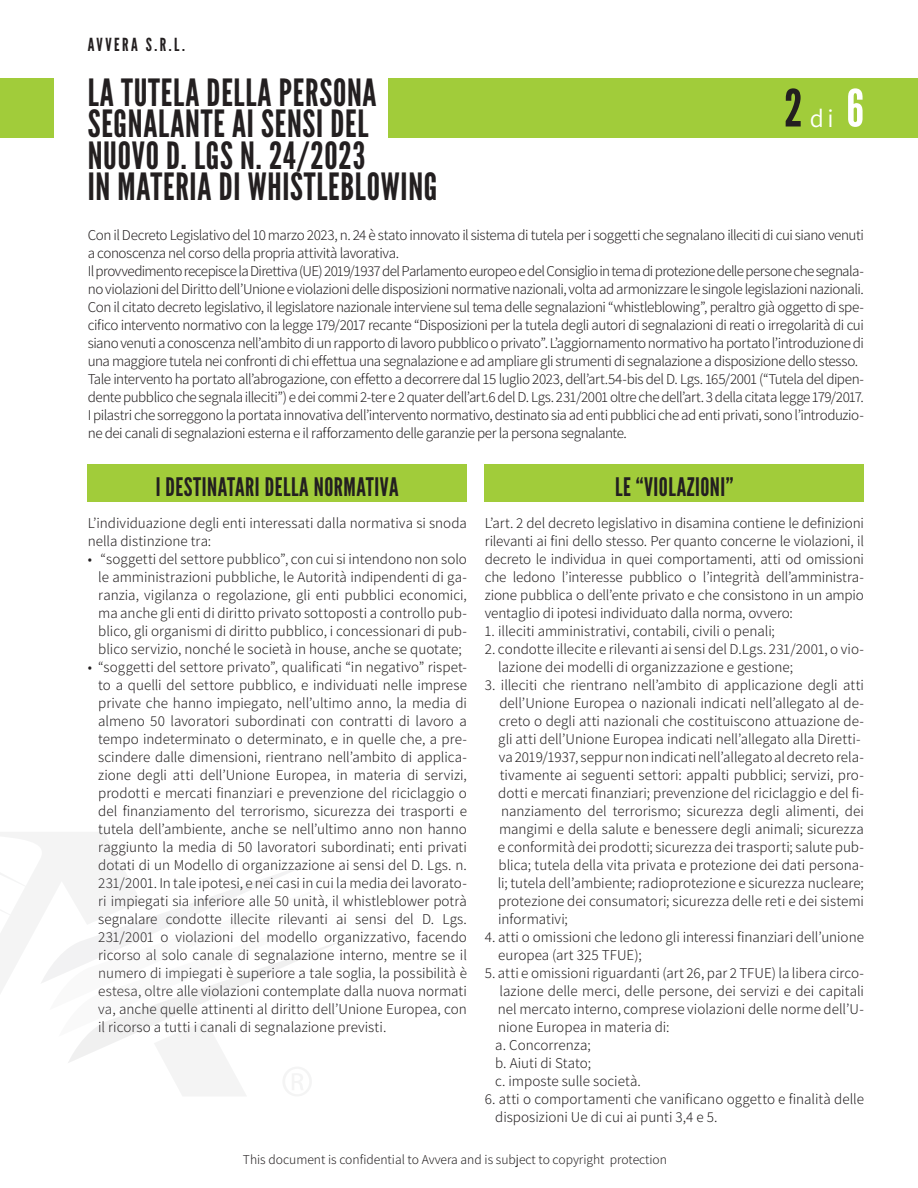
<style>
.page{position:relative;width:918px;height:1188px;background:#fff}
.page>*{position:absolute;margin:0;border:0;box-sizing:border-box;transform-origin:0 0}
.Sottotitolo{font:37.5px/31.5px "League Gothic";letter-spacing:.02em;color:#231f20}
.t1{font:200 25.65px "Assistant";color:#fff}
.Intestazione_nome_so{font:25.5px "League Gothic";letter-spacing:.02em;color:#231f20}
.Sottotitolo-2{font:25.5px "League Gothic";letter-spacing:.02em;color:#231f20}
.t2{font:18px "League Gothic";letter-spacing:.14em;color:#231f20}
.Intestazione_nome_so-2{font:200 15px/18px "Assistant";letter-spacing:-.005em;color:#231f20;text-align:justify}
.Intestazione_nome_so-3{font:200 15px/18px "Assistant";letter-spacing:-.03em;color:#231f20}
.Intestazione_nome_so-4{font:200 15px/18px "Assistant";letter-spacing:-.035em;color:#231f20}
.t3{font:200 13.5px "Assistant";color:#231f20}
.s1{font-family:"League Gothic";font-weight:400;font-size:51.3px;color:#231f20}
.s2{font-family:"League Gothic";font-weight:400;font-size:51.3px}
</style>
<div class="page">
<div style="left:0;top:78px;width:54px;height:59px;background:#a1cc3a"></div>
<div style="left:88px;top:464px;width:379px;height:38px;background:#a1cc3a"></div>
<div style="left:485px;top:464px;width:379px;height:38px;background:#a1cc3a"></div>
<svg style="left:0;top:832px;width:118px;height:161px;fill:#f4f4f4"></svg>
<svg style="left:40px;top:859px;width:298px;height:237px"></svg>
<div style="left:388px;top:78px;width:530px;height:59px;background:#a1cc3a"></div>
<p class="t2" style="left:88px;top:34px;width:99px">AVVERA S.R.L.</p>
<p class="Sottotitolo" style="left:88px;top:77px;width:351px">LA TUTELA DELLA PERSONA<br>SEGNALANTE AI SENSI DEL<br>NUOVO D. LGS N. 24/2023<br>IN MATERIA DI WHISTLEBLOWING</p>
<p class="Intestazione_nome_so-3" style="left:88px;top:225px;width:778px">Con il Decreto Legislativo del 10 marzo 2023, n. 24 è stato innovato il sistema di tutela per i soggetti che segnalano illeciti di cui siano venuti a conoscenza nel corso della propria attività lavorativa.</p>
<p class="Intestazione_nome_so-4" style="left:88px;top:261px;width:778px">Il provvedimento recepisce la Direttiva (UE) 2019/1937 del Parlamento europeo e del Consiglio in tema di protezione delle persone che segnala&shy;no violazioni del Diritto dell’Unione e violazioni delle disposizioni normative nazionali, volta ad armonizzare le singole legislazioni nazionali.</p>
<p class="Intestazione_nome_so-2" style="left:88px;top:297px;width:778px">Con il citato decreto legislativo, il legislatore nazionale interviene sul tema delle segnalazioni “whistleblowing”, peraltro già oggetto di spe&shy;cifico intervento normativo con la legge 179/2017 recante “Disposizioni per la tutela degli autori di segnalazioni di reati o irregolarità di cui siano venuti a conoscenza nell’ambito di un rapporto di lavoro pubblico o privato”. L’aggiornamento normativo ha portato l’introduzione di una maggiore tutela nei confronti di chi effettua una segnalazione e ad ampliare gli strumenti di segnalazione a disposizione dello stesso.</p>
<p class="Intestazione_nome_so-3" style="left:88px;top:369px;width:778px">Tale intervento ha portato all’abrogazione, con effetto a decorrere dal 15 luglio 2023, dell’art.54-bis del D. Lgs. 165/2001 (“Tutela del dipen&shy;dente pubblico che segnala illeciti”) e dei commi 2-ter e 2 quater dell’art.6 del D. Lgs. 231/2001 oltre che dell’art. 3 della citata legge 179/2017.</p>
<p class="Intestazione_nome_so-3" style="left:88px;top:405px;width:778px">I pilastri che sorreggono la portata innovativa dell’intervento normativo, destinato sia ad enti pubblici che ad enti privati, sono l’introduzio&shy;ne dei canali di segnalazioni esterna e il rafforzamento delle garanzie per la persona segnalante.</p>
<p class="Intestazione_nome_so" style="left:156px;top:471px;width:244px">I DESTINATARI DELLA NORMATIVA</p>
<p class="Intestazione_nome_so-2" style="left:88px;top:513px;width:381px">L’individuazione degli enti interessati dalla normativa si snoda nella distinzione tra:</p>
<p class="Intestazione_nome_so-2" style="left:98px;top:549px;width:370px;text-indent:-10px">• “soggetti del settore pubblico”, con cui si intendono non solo le amministrazioni pubbliche, le Autorità indipendenti di ga&shy;ranzia, vigilanza o regolazione, gli enti pubblici economici, ma anche gli enti di diritto privato sottoposti a controllo pub&shy;blico, gli organismi di diritto pubblico, i concessionari di pub&shy;blico servizio, nonché le società in house, anche se quotate;</p>
<p class="Intestazione_nome_so-2" style="left:98px;top:657px;width:370px;text-indent:-10px">• “soggetti del settore privato”, qualificati “in negativo” rispet&shy;to a quelli del settore pubblico, e individuati nelle imprese private che hanno impiegato, nell’ultimo anno, la media di almeno 50 lavoratori subordinati con contratti di lavoro a tempo indeterminato o determinato, e in quelle che, a pre&shy;scindere dalle dimensioni, rientrano nell’ambito di applica&shy;zione degli atti dell’Unione Europea, in materia di servizi, prodotti e mercati finanziari e prevenzione del riciclaggio o del finanziamento del terrorismo, sicurezza dei trasporti e tutela dell’ambiente, anche se nell’ultimo anno non hanno raggiunto la media di 50 lavoratori subordinati; enti privati dotati di un Modello di organizzazione ai sensi del D. Lgs. n.<br>231/2001. In tale ipotesi, e nei casi in cui la media dei lavorato&shy;ri impiegati sia inferiore alle 50 unità, il whistleblower potrà segnalare condotte illecite rilevanti ai sensi del D. Lgs.<br>231/2001 o violazioni del modello organizzativo, facendo ricorso al solo canale di segnalazione interno, mentre se il numero di impiegati è superiore a tale soglia, la possibilità è estesa, oltre alle violazioni contemplate dalla nuova normati va, anche quelle attinenti al diritto dell’Unione Europea, con il ricorso a tutti i canali di segnalazione previsti.</p>
<h2 class="t1" style="left:784px;top:100px;width:81px"><span class="s1">2</span>di <span class="s2">6</span></h2>
<p class="Sottotitolo-2" style="left:615px;top:471px;width:120px">LE “VIOLAZIONI”</p>
<p class="Intestazione_nome_so-2" style="left:485px;top:513px;width:381px">L’art. 2 del decreto legislativo in disamina contiene le definizioni rilevanti ai fini dello stesso. Per quanto concerne le violazioni, il decreto le individua in quei comportamenti, atti od omissioni che ledono l’interesse pubblico o l’integrità dell’amministra&shy;zione pubblica o dell’ente privato e che consistono in un ampio ventaglio di ipotesi individuato dalla norma, ovvero:</p>
<p class="Intestazione_nome_so-2" style="left:485px;top:621px;width:292px">1. illeciti amministrativi, contabili, civili o penali;</p>
<p class="Intestazione_nome_so-2" style="left:498px;top:639px;width:367px;text-indent:-14px">2. condotte illecite e rilevanti ai sensi del D.Lgs. 231/2001, o vio&shy;lazione dei modelli di organizzazione e gestione;</p>
<p class="Intestazione_nome_so-2" style="left:498px;top:675px;width:368px;text-align:left;text-indent:-13px">3. illeciti che rientrano nell’ambito di applicazione degli atti dell’Unione Europea o nazionali indicati nell’allegato al de&shy;creto o degli atti nazionali che costituiscono attuazione de&shy;gli atti dell’Unione Europea indicati nell’allegato alla Diretti&shy;va 2019/1937, seppur non indicati nell’allegato al decreto rela&shy;tivamente ai seguenti settori: appalti pubblici; servizi, pro&shy;dotti e mercati finanziari; prevenzione del riciclaggio e del fi&shy;nanziamento del terrorismo; sicurezza degli alimenti, dei mangimi e della salute e benessere degli animali; sicurezza e conformità dei prodotti; sicurezza dei trasporti; salute pub&shy;blica; tutela della vita privata e protezione dei dati persona&shy;li; tutela dell’ambiente; radioprotezione e sicurezza nucleare; protezione dei consumatori; sicurezza delle reti e dei sistemi informativi;</p>
<p class="Intestazione_nome_so-2" style="left:498px;top:927px;width:367px;text-indent:-14px">4. atti o omissioni che ledono gli interessi finanziari dell’unione europea (art 325 TFUE);</p>
<p class="Intestazione_nome_so-2" style="left:498px;top:963px;width:368px;text-indent:-13px">5. atti e omissioni riguardanti (art 26, par 2 TFUE) la libera circo&shy;lazione delle merci, delle persone, dei servizi e dei capitali nel mercato interno, comprese violazioni delle norme dell’U&shy;nione Europea in materia di:</p>
<p class="Intestazione_nome_so-2" style="left:495px;top:1035px;width:97px">a. Concorrenza;</p>
<p class="Intestazione_nome_so-2" style="left:495px;top:1053px;width:97px">b. Aiuti di Stato;</p>
<p class="Intestazione_nome_so-2" style="left:495px;top:1071px;width:147px">c. imposte sulle società.</p>
<p class="Intestazione_nome_so-2" style="left:495px;top:1089px;width:370px;text-indent:-10px">6. atti o comportamenti che vanificano oggetto e finalità delle disposizioni Ue di cui ai punti 3,4 e 5.</p>
<p class="t3" style="left:243px;top:1150px;width:426px">This document is confidential to Avvera and is subject to copyright protection</p>
</div>
